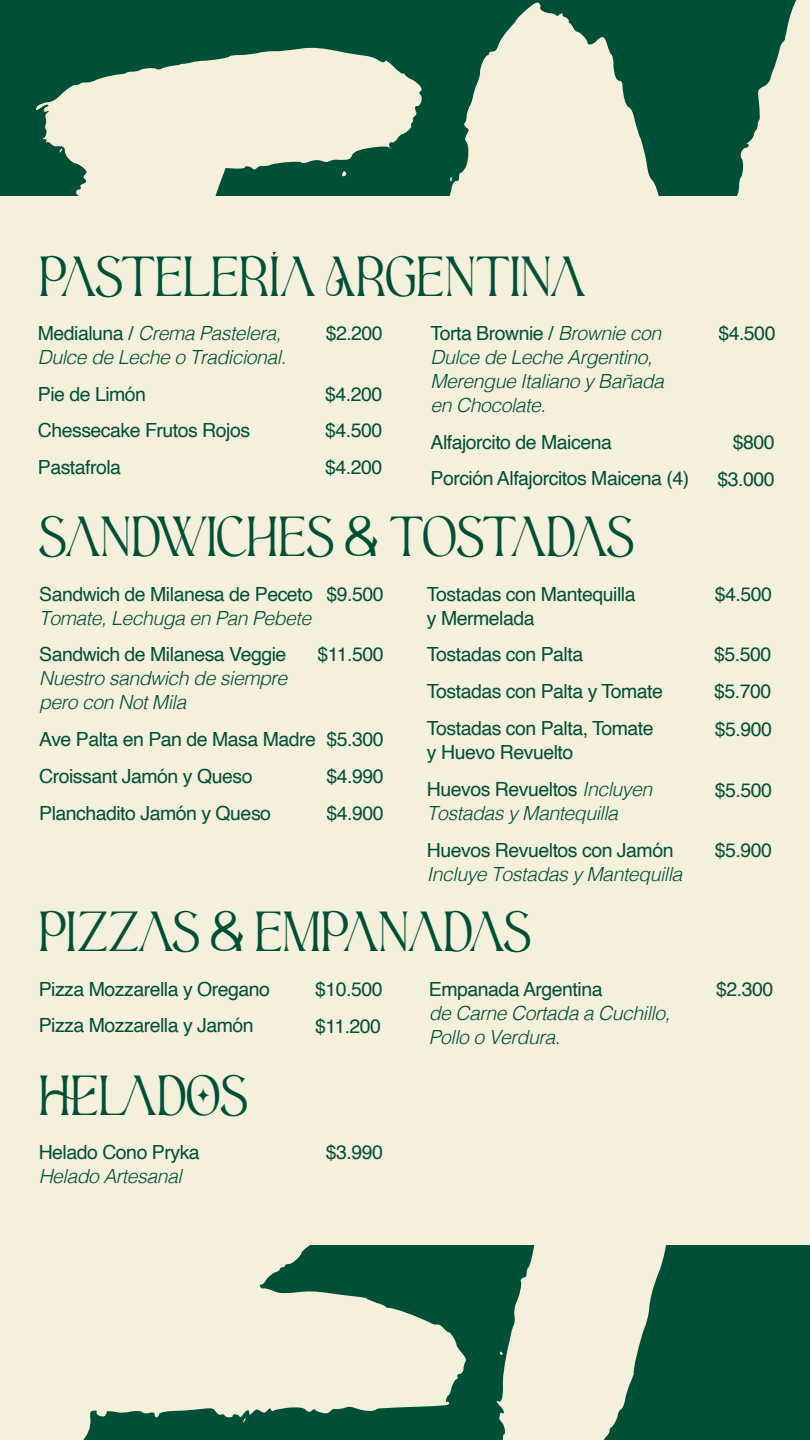
<style>
.page{position:relative;width:810px;height:1440px;background:#005037}
.page>*{position:absolute;margin:0;border:0;box-sizing:border-box;transform-origin:0 0}
.t1{font:49.5px "Aesthetic";letter-spacing:-.015em;color:#005037}
.t2{font:19.5px/36.8px "Helvetica";letter-spacing:-.025em;color:#005037}
.t3{font:italic 300 19.5px/24px "Helvetica";letter-spacing:-.025em;color:#005037}
.s1{font-weight:400;font-style:normal}
.s2{font-weight:300;font-style:italic}
</style>
<div class="page">
<svg style="left:35px;top:47px;width:304px;height:149px;fill:#f5f0db"></svg>
<svg style="left:339px;top:0;width:471px;height:196px"></svg>
<svg style="left:0;top:1245px;width:466px;height:195px;fill:#f5f0db"></svg>
<svg style="left:496px;top:1245px;width:170px;height:195px;fill:#f5f0db"></svg>
<div style="left:0;top:196px;width:810px;height:1049px;background:#f5f0db"></div>
<h1 class="t1" style="left:39px;top:251px;width:549px">PASTELERÍA ARGENTINA</h1>
<p class="t3" style="left:38px;top:320px;width:250px"><span class="s1">Medialuna /</span> Crema Pastelera,<br>Dulce de Leche o Tradicional.</p>
<p class="t2" style="left:38px;top:376px;width:214px">Pie de Limón<br>Chessecake Frutos Rojos<br>Pastafrola</p>
<p class="t2" style="left:325px;top:376px;width:59px;text-align:justify">$4.200 $4.500 $4.200</p>
<p class="t2" style="left:326px;top:316px;width:59px">$2.200</p>
<p class="t3" style="left:431px;top:320px;width:235px"><span class="s1">Torta Brownie /</span> Brownie con<br>Dulce de Leche Argentino,<br>Merengue Italiano y Bañada en Chocolate.</p>
<p class="t2" style="left:431px;top:424px;width:260px">Alfajorcito de Maicena<br>Porción Alfajorcitos Maicena (4)</p>
<h1 class="t1" style="left:39px;top:511px;width:597px">SANDWICHES &amp; TOSTADAS</h1>
<p class="t2" style="left:39px;top:576px;width:275px">Sandwich de Milanesa de Peceto</p>
<p class="t3" style="left:39px;top:604px;width:274px">Tomate, Lechuga en Pan Pebete</p>
<p class="t2" style="left:39px;top:637px;width:249px">Sandwich de Milanesa Veggie</p>
<p class="t3" style="left:39px;top:665px;width:250px">Nuestro sandwich de siempre pero con Not Mila</p>
<p class="t2" style="left:39px;top:721px;width:278px">Ave Palta en Pan de Masa Madre<br>Croissant Jamón y Queso<br>Planchadito Jamón y Queso</p>
<p class="t2" style="left:326px;top:721px;width:59px;text-align:justify">$5.300 $4.990 $4.900</p>
<p class="t2" style="left:326px;top:576px;width:59px">$9.500</p>
<p class="t2" style="left:427px;top:582px;width:210px;line-height:24px">Tostadas con Mantequilla y Mermelada</p>
<p class="t2" style="left:427px;top:637px;width:238px">Tostadas con Palta<br>Tostadas con Palta y Tomate<br>Tostadas con Palta, Tomate</p>
<p class="t2" style="left:427px;top:734px;width:227px">y Huevo Revuelto<br>Huevos Revueltos <span class="s2">Incluyen</span></p>
<p class="t3" style="left:427px;top:800px;width:193px">Tostadas y Mantequilla</p>
<p class="t2" style="left:427px;top:832px;width:248px">Huevos Revueltos con Jamón</p>
<p class="t3" style="left:427px;top:860px;width:257px">Incluye Tostadas y Mantequilla</p>
<p class="t2" style="left:318px;top:637px;width:68px">$11.500</p>
<h1 class="t1" style="left:39px;top:906px;width:494px">PIZZAS &amp; EMPANADAS</h1>
<p class="t2" style="left:39px;top:971px;width:233px">Pizza Mozzarella y Oregano<br>Pizza Mozzarella y Jamón</p>
<p class="t2" style="left:315px;top:971px;width:69px">$10.500 $11.200</p>
<p class="t2" style="left:429px;top:971px;width:175px">Empanada Argentina</p>
<p class="t3" style="left:429px;top:1000px;width:243px">de Carne Cortada a Cuchillo,<br>Pollo o Verdura.</p>
<h1 class="t1" style="left:39px;top:1069px;width:211px">HELADOS</h1>
<p class="t2" style="left:39px;top:1134px;width:163px">Helado Cono Pryka</p>
<p class="t3" style="left:39px;top:1163px;width:145px">Helado Artesanal</p>
<p class="t2" style="left:326px;top:1135px;width:59px">$3.990</p>
<p class="t2" style="left:718px;top:316px;width:59px">$4.500</p>
<p class="t2" style="left:718px;top:425px;width:59px;text-align:right">$800 $3.000</p>
<p class="t2" style="left:715px;top:576px;width:59px">$4.500</p>
<p class="t2" style="left:714px;top:637px;width:59px">$5.500 $5.700</p>
<p class="t2" style="left:715px;top:711px;width:59px">$5.900</p>
<p class="t2" style="left:715px;top:772px;width:59px">$5.500</p>
<p class="t2" style="left:715px;top:833px;width:59px">$5.900</p>
<p class="t2" style="left:716px;top:971px;width:59px">$2.300</p>
</div>
